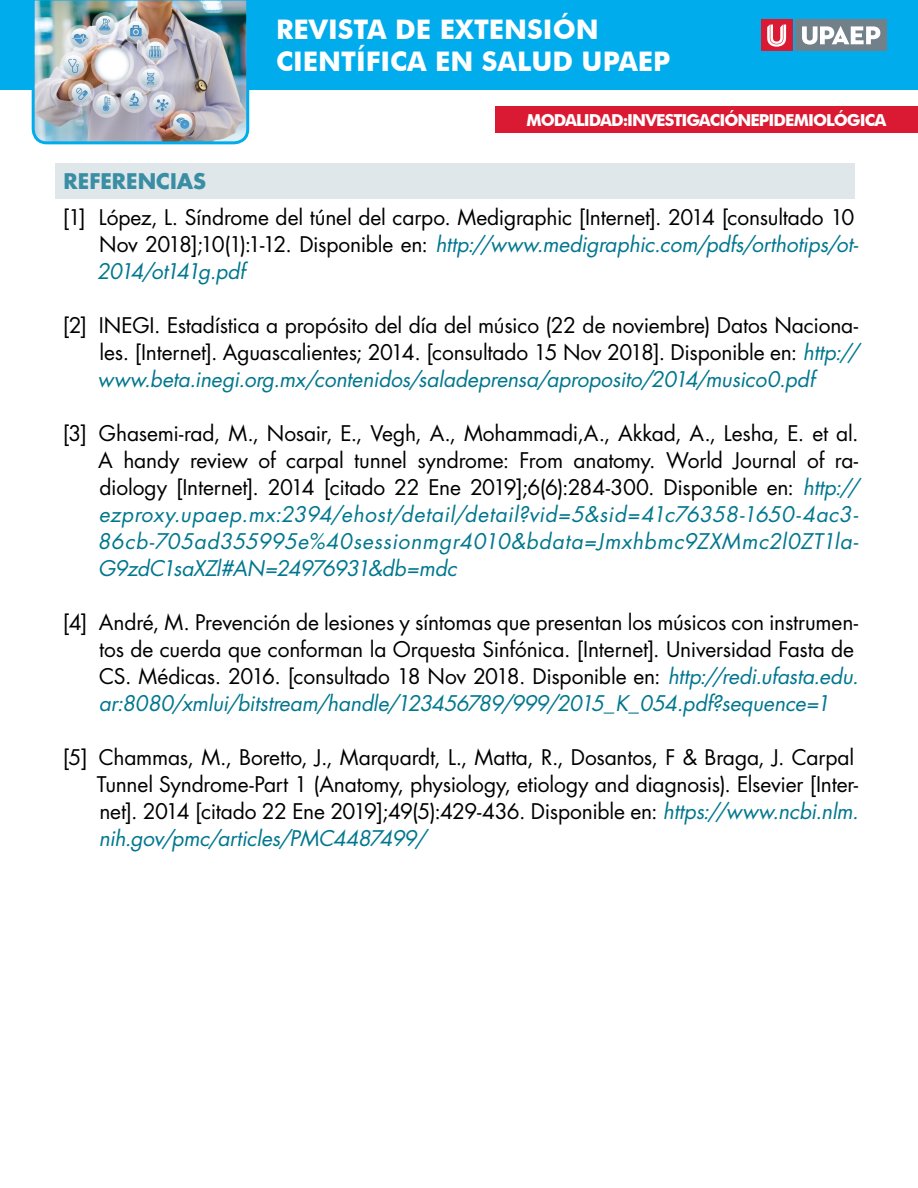
<style>
.page{position:relative;width:918px;height:1188px;background:#fff}
.page>*{position:absolute;margin:0;border:0;box-sizing:border-box;transform-origin:0 0}
.t1{font:700 27px/32.4px "Futura BT";color:#fff}
.referencias{font:21px/27px "Futura Std";letter-spacing:-.01em;color:#000}
.apartado{font:700 21px "Futura Std";color:#3a8ea3}
.t2{font:700 16.5px "Futura BT";color:#fff}
.s1{font-style:italic;color:#00778e}
</style>
<div class="page">
<div style="left:0;top:0;width:918px;height:90px;background:#00aceb"></div>
<img style="left:31px;top:0;width:219px;height:145px">
<div style="left:796px;top:20px;width:91px;height:31px;background:#72808a"></div>
<svg style="left:802px;top:26px;width:78px;height:19px"></svg>
<div style="left:761px;top:20px;width:31px;height:31px;background:#da1a32"></div>
<svg style="left:767px;top:25px;width:19px;height:22px"></svg>
<div style="left:495px;top:106px;width:423px;height:27px;background:#da1a32"></div>
<div style="left:56px;top:163px;width:799px;height:36px;background:#e0e7eb"></div>
<p class="t1" style="left:276px;top:13px;width:396px">REVISTA DE EXTENSIÓN<br>CIENTÍFICA EN SALUD UPAEP</p>
<p class="t2" style="left:526px;top:110px;width:12px">MODALIDAD</p>
<p class="t2" style="left:623px;top:110px;width:15px">: INVESTIGACIÓN</p>
<p class="t2" style="left:750px;top:110px;width:11px">EPIDEMIOLÓGICA</p>
<p class="apartado" style="left:64px;top:167px;width:144px">REFERENCIAS</p>
<p class="referencias" style="left:97px;top:204px;width:763px;text-indent:-34px">[1] López, L. Síndrome del túnel del carpo. Medigraphic [Internet]. 2014 [consultado 10<br>Nov 2018];10(1):1-12. Disponible en: <span class="s1">http://www.medigraphic.com/pdfs/orthotips/ot-<br>2014/ot141g.pdf</span></p>
<p class="referencias" style="left:98px;top:312px;width:763px;text-align:justify;text-indent:-35px">[2] INEGI. Estadística a propósito del día del músico (22 de noviembre) Datos Naciona&shy;les. [Internet]. Aguascalientes; 2014. [consultado 15 Nov 2018]. Disponible en: <span class="s1">http:// www.beta.inegi.org.mx/contenidos/saladeprensa/aproposito/2014/musico0.pdf</span></p>
<p class="referencias" style="left:98px;top:420px;width:763px;text-align:justify;text-indent:-35px">[3] Ghasemi-rad, M., Nosair, E., Vegh, A., Mohammadi,A., Akkad, A., Lesha, E. et al.<br>A handy review of carpal tunnel syndrome: From anatomy. World Journal of ra&shy;diology [Internet]. 2014 [citado 22 Ene 2019];6(6):284‐300. Disponible en: <span class="s1">http:// ezproxy.upaep.mx:2394/ehost/detail/detail?vid=5&amp;sid=41c76358-1650-4ac3- 86cb-705ad355995e%40sessionmgr4010&amp;bdata=Jmxhbmc9ZXMmc2l0ZT1la-G9zdC1saXZl#AN=24976931&amp;db=mdc</span></p>
<p class="referencias" style="left:99px;top:609px;width:761px;text-indent:-36px">[4] André, M. Prevención de lesiones y síntomas que presentan los músicos con instrumen&shy;tos de cuerda que conforman la Orquesta Sinfónica. [Internet]. Universidad Fasta de CS. Médicas. 2016. [consultado 18 Nov 2018. Disponible en: <span class="s1">http://redi.ufasta.edu. ar:8080/xmlui/bitstream/handle/123456789/999/2015_K_054.pdf?sequence=1</span></p>
<p class="referencias" style="left:97px;top:744px;width:763px;text-indent:-34px">[5] Chammas, M., Boretto, J., Marquardt, L., Matta, R., Dosantos, F &amp; Braga, J. Carpal Tunnel Syndrome-Part 1 (Anatomy, physiology, etiology and diagnosis). Elsevier [Inter&shy;net]. 2014 [citado 22 Ene 2019];49(5):429‐436. Disponible en: <span class="s1">https://www.ncbi.nlm. nih.gov/pmc/articles/PMC4487499/</span></p>
</div>
